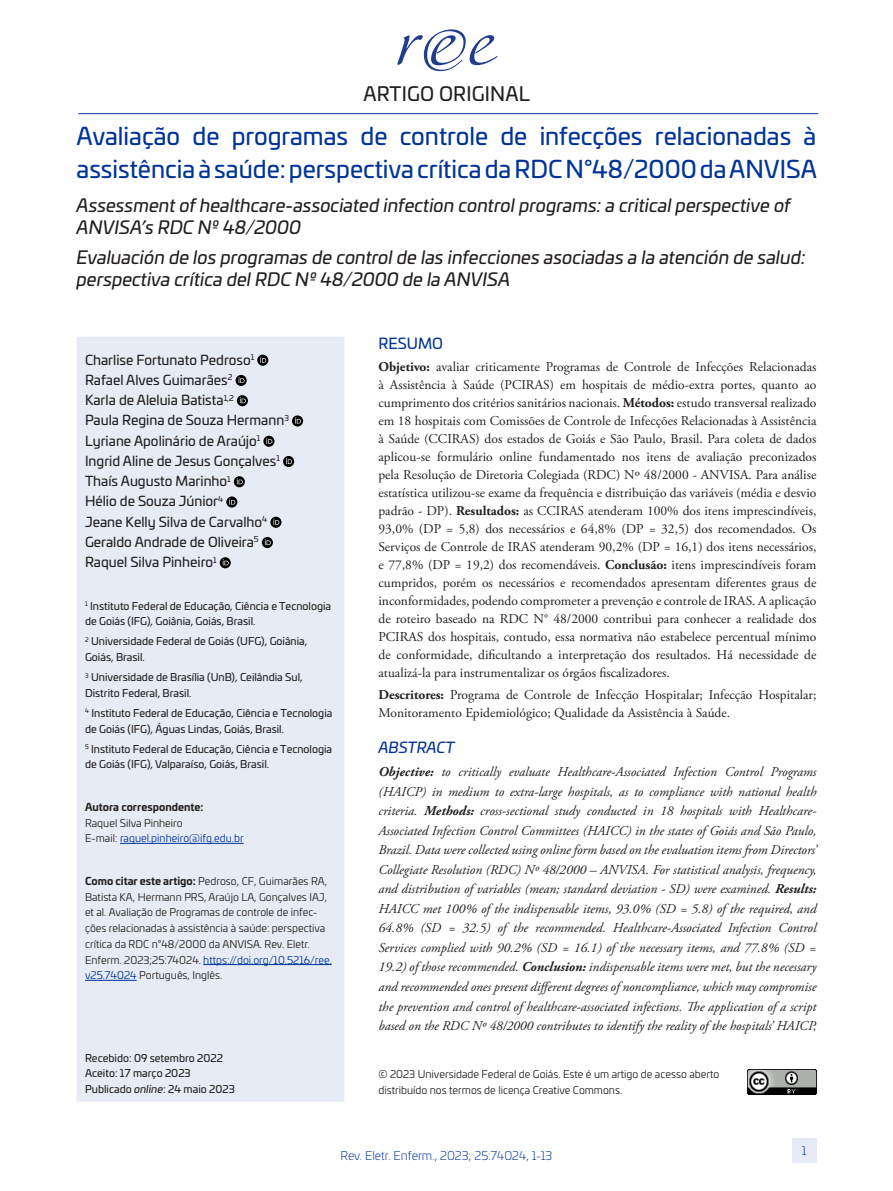
<style>
.page{position:relative;width:893px;height:1191px;background:#fff}
.page>*{position:absolute;margin:0;border:0;box-sizing:border-box;transform-origin:0 0}
.zp_Título_1{font:24px/32.4px "Univia Pro";color:#039}
.zp_seção{font:19.5px "Univia Pro";letter-spacing:.01em;color:#231f20}
.zp_Título_2-3{font:italic 18px/21.6px "Univia Pro";color:#231f20}
.zp_Abstract_titulo{font:italic 15px "Univia Pro";color:#039}
.zp_Resumo_título{font:15px "Univia Pro";color:#039}
.zp_Resumo_texto{font:13.5px/18px "Adobe Garamond Pro";color:#231f20;text-align:justify}
.zp_Descriptors{font:italic 13.5px/19.5px "Adobe Garamond Pro";color:#231f20;text-align:justify}
.zp_Autor{font:13.5px "Univia Pro";color:#231f20}
.zp_Descritores{font:13.5px/18px "Adobe Garamond Pro";color:#231f20}
.t1{font:300 12px "Univia Pro";color:#039}
.zp_titulação{font:10.5px/15.8px "Univia Pro";color:#231f20}
.zp_autor_corresponde{font:10.5px/15.8px "Univia Pro";color:#231f20}
.zp_selo{font:10.5px/15.8px "Univia Pro";color:#231f20}
.zp_recebido_aceito{font:10.5px "Univia Pro";color:#231f20}
.zp_autor_corresponde-2{font:10.5px "Univia Pro";color:#039}
.zp_autor_corresponde-3{font:700 10.5px "Univia Pro";color:#231f20}
.s1{color:#231f20}
.s2{font-weight:700}
.s3{color:#039}
.s4{font-style:italic}
</style>
<div class="page">
<div style="left:792px;top:1138px;width:24px;height:25px;background:#e6ebf5"></div>
<hr style="left:78px;top:113px;width:740px;height:1px;background:#039">
<div style="left:77px;top:337px;width:267px;height:764px;background:#e6ebf5"></div>
<div style="left:257px;top:355px;width:11px;height:11px;background:#000;border-radius:50%"></div>
<svg style="left:260px;top:357px;width:6px;height:6px"></svg>
<svg style="left:236px;top:375px;width:11px;height:11px"></svg>
<svg style="left:239px;top:377px;width:6px;height:6px"></svg>
<svg style="left:237px;top:395px;width:11px;height:11px"></svg>
<svg style="left:240px;top:397px;width:6px;height:6px"></svg>
<svg style="left:292px;top:415px;width:11px;height:11px"></svg>
<svg style="left:295px;top:417px;width:6px;height:6px"></svg>
<svg style="left:263px;top:436px;width:11px;height:11px"></svg>
<svg style="left:266px;top:438px;width:6px;height:6px"></svg>
<div style="left:283px;top:456px;width:11px;height:11px;background:#000;border-radius:50%"></div>
<svg style="left:286px;top:458px;width:6px;height:6px"></svg>
<svg style="left:234px;top:476px;width:11px;height:11px"></svg>
<svg style="left:237px;top:478px;width:6px;height:6px"></svg>
<svg style="left:226px;top:496px;width:11px;height:11px"></svg>
<svg style="left:229px;top:498px;width:6px;height:6px"></svg>
<svg style="left:270px;top:517px;width:11px;height:11px"></svg>
<svg style="left:273px;top:519px;width:6px;height:6px"></svg>
<svg style="left:262px;top:537px;width:11px;height:11px"></svg>
<svg style="left:265px;top:539px;width:6px;height:6px"></svg>
<svg style="left:220px;top:557px;width:11px;height:11px"></svg>
<svg style="left:223px;top:559px;width:6px;height:6px"></svg>
<hr style="left:120px;top:843px;width:124px;height:1px;background:#039">
<hr style="left:203px;top:964px;width:129px;height:1px;background:#039">
<hr style="left:85px;top:980px;width:52px;height:1px;background:#039">
<img style="left:747px;top:1069px;width:69px;height:25px">
<svg style="left:397px;top:29px;width:100px;height:42px"></svg>
<p class="zp_seção" style="left:363px;top:79px;width:168px">ARTIGO ORIGINAL</p>
<p class="zp_Título_1" style="left:77px;top:119px;width:742px">Avaliação de programas de controle de infecções relacionadas à assistência à saúde: perspectiva crítica da RDC N°48/2000 da ANVISA</p>
<p class="zp_Título_2-3" style="left:77px;top:194px;width:716px">Assessment of healthcare-associated infection control programs: a critical perspective of<br>ANVISA’s RDC Nº 48/2000</p>
<p class="zp_Título_2-3" style="left:77px;top:245px;width:731px">Evaluación de los programas de control de las infecciones asociadas a la atención de salud: perspectiva crítica del RDC Nº 48/2000 de la ANVISA</p>
<p class="zp_Autor" style="left:85px;top:349px;width:171px">Charlise Fortunato Pedroso<sup>1</sup></p>
<p class="zp_Autor" style="left:85px;top:370px;width:149px">Rafael Alves Guimarães<sup>2</sup></p>
<p class="zp_Autor" style="left:85px;top:390px;width:150px">Karla de Aleluia Batista<sup>1,2</sup></p>
<p class="zp_Autor" style="left:85px;top:410px;width:205px">Paula Regina de Souza Hermann<sup>3</sup></p>
<p class="zp_Autor" style="left:85px;top:430px;width:177px">Lyriane Apolinário de Araújo<sup>1</sup></p>
<p class="zp_Autor" style="left:85px;top:451px;width:196px">Ingrid Aline de Jesus Gonçalves<sup>1</sup></p>
<p class="zp_Autor" style="left:85px;top:471px;width:147px">Thaís Augusto Marinho<sup>1</sup></p>
<p class="zp_Autor" style="left:85px;top:491px;width:140px">Hélio de Souza Júnior<sup>4</sup></p>
<p class="zp_Autor" style="left:85px;top:511px;width:184px">Jeane Kelly Silva de Carvalho<sup>4</sup></p>
<p class="zp_Autor" style="left:85px;top:532px;width:175px">Geraldo Andrade de Oliveira<sup>5</sup></p>
<p class="zp_Autor" style="left:85px;top:552px;width:133px">Raquel Silva Pinheiro<sup>1</sup></p>
<p class="zp_titulação" style="left:85px;top:597px;width:248px"><sup>1</sup> Instituto Federal de Educação, Ciência e Tecnologia de Goiás (IFG), Goiânia, Goiás, Brasil.</p>
<p class="zp_titulação" style="left:85px;top:633px;width:224px"><sup>2</sup> Universidade Federal de Goiás (UFG), Goiânia,<br>Goiás, Brasil.</p>
<p class="zp_titulação" style="left:85px;top:669px;width:219px"><sup>3</sup> Universidade de Brasília (UnB), Ceilândia Sul,<br>Distrito Federal, Brasil.</p>
<p class="zp_titulação" style="left:85px;top:704px;width:249px"><sup>4</sup> Instituto Federal de Educação, Ciência e Tecnologia de Goiás (IFG), Águas Lindas, Goiás, Brasil.</p>
<p class="zp_titulação" style="left:85px;top:740px;width:249px"><sup>5</sup> Instituto Federal de Educação, Ciência e Tecnologia de Goiás (IFG), Valparaíso, Goiás, Brasil.</p>
<p class="zp_autor_corresponde-3" style="left:85px;top:798px;width:120px">Autora correspondente:</p>
<p class="zp_autor_corresponde" style="left:85px;top:814px;width:99px">Raquel Silva Pinheiro</p>
<p class="zp_autor_corresponde-2" style="left:85px;top:831px;width:160px"><span class="s1">E-mail:</span> raquel.pinheiro@ifg.edu.br</p>
<p class="zp_autor_corresponde" style="left:85px;top:872px;width:248px"><span class="s2">Como citar este artigo:</span> Pedroso, CF, Guimarães RA, Batista KA, Hermann PRS, Araújo LA, Gonçalves IAJ, et al. Avaliação de Programas de controle de infec&shy;ções relacionadas à assistência à saúde: perspectiva crítica da RDC n°48/2000 da ANVISA. Rev. Eletr.<br>Enferm. 2023;25:74024. <span class="s3">https://doi.org/10.5216/ree. v25.74024</span> Português, Inglês.</p>
<p class="zp_recebido_aceito" style="left:85px;top:1049px;width:140px">Recebido: 09 setembro 2022</p>
<p class="zp_recebido_aceito" style="left:85px;top:1065px;width:107px">Aceito: 17 março 2023</p>
<p class="zp_recebido_aceito" style="left:85px;top:1081px;width:151px">Publicado <span class="s4">online</span>: 24 maio 2023</p>
<p class="zp_Resumo_título" style="left:378px;top:332px;width:66px">RESUMO</p>
<p class="zp_Resumo_texto" style="left:378px;top:358px;width:439px"><span class="s2">Objetivo:</span> avaliar criticamente Programas de Controle de Infecções Relacionadas à Assistência à Saúde (PCIRAS) em hospitais de médio-extra portes, quanto ao cumprimento dos critérios sanitários nacionais. <span class="s2">Métodos:</span> estudo transversal realizado em 18 hospitais com Comissões de Controle de Infecções Relacionadas à Assistência à Saúde (CCIRAS) dos estados de Goiás e São Paulo, Brasil. Para coleta de dados aplicou-se formulário online fundamentado nos itens de avaliação preconizados pela Resolução de Diretoria Colegiada (RDC) Nº 48/2000 - ANVISA. Para análise estatística utilizou-se exame da frequência e distribuição das variáveis (média e desvio padrão - DP). <span class="s2">Resultados:</span> as CCIRAS atenderam 100% dos itens imprescindíveis, 93,0% (DP = 5,8) dos necessários e 64,8% (DP = 32,5) dos recomendados. Os Serviços de Controle de IRAS atenderam 90,2% (DP = 16,1) dos itens necessários, e 77,8% (DP = 19,2) dos recomendáveis. <span class="s2">Conclusão:</span> itens imprescindíveis foram cumpridos, porém os necessários e recomendados apresentam diferentes graus de inconformidades, podendo comprometer a prevenção e controle de IRAS. A aplicação de roteiro baseado na RDC N° 48/2000 contribui para conhecer a realidade dos PCIRAS dos hospitais, contudo, essa normativa não estabelece percentual mínimo de conformidade, dificultando a interpretação dos resultados. Há necessidade de atualizá-la para instrumentalizar os órgãos fiscalizadores.</p>
<p class="zp_Descritores" style="left:378px;top:686px;width:439px"><span class="s2">Descritores:</span> Programa de Controle de Infecção Hospitalar; Infecção Hospitalar;<br>Monitoramento Epidemiológico; Qualidade da Assistência à Saúde.</p>
<p class="zp_Abstract_titulo" style="left:378px;top:736px;width:78px">ABSTRACT</p>
<p class="zp_Descriptors" style="left:378px;top:762px;width:440px"><span class="s2">Objective:</span> to critically evaluate Healthcare-Associated Infection Control Programs (HAICP) in medium to extra-large hospitals, as to compliance with national health criteria. <span class="s2">Methods:</span> cross-sectional study conducted in 18 hospitals with Healthcare-Associated Infection Control Committees (HAICC) in the states of Goiás and São Paulo, Brazil. Data were collected using online form based on the evaluation items from Directors’ Collegiate Resolution (RDC) Nº 48/2000 – ANVISA. For statistical analysis, frequency, and distribution of variables (mean; standard deviation - SD) were examined. <span class="s2">Results:<br></span>HAICC met 100% of the indispensable items, 93.0% (SD = 5.8) of the required, and 64.8% (SD = 32.5) of the recommended. Healthcare-Associated Infection Control Services complied with 90.2% (SD = 16.1) of the necessary items, and 77.8% (SD = 19.2) of those recommended. <span class="s2">Conclusion:</span> indispensable items were met, but the necessary and recommended ones present different degrees of noncompliance, which may compromise the prevention and control of healthcare-associated infections. The application of a script based on the RDC Nº 48/2000 contributes to identify the reality of the hospitals’ HAICP,</p>
<p class="zp_selo" style="left:378px;top:1066px;width:342px">© 2023 Universidade Federal de Goiás. Este é um artigo de acesso aberto distribuído nos termos de licença Creative Commons.</p>
<p class="t1" style="left:340px;top:1147px;width:213px">Rev. Eletr. Enferm., 2023; 25:74024, 1-13</p>
<p class="t1" style="left:802px;top:1142px;width:6px">1</p>
</div>
